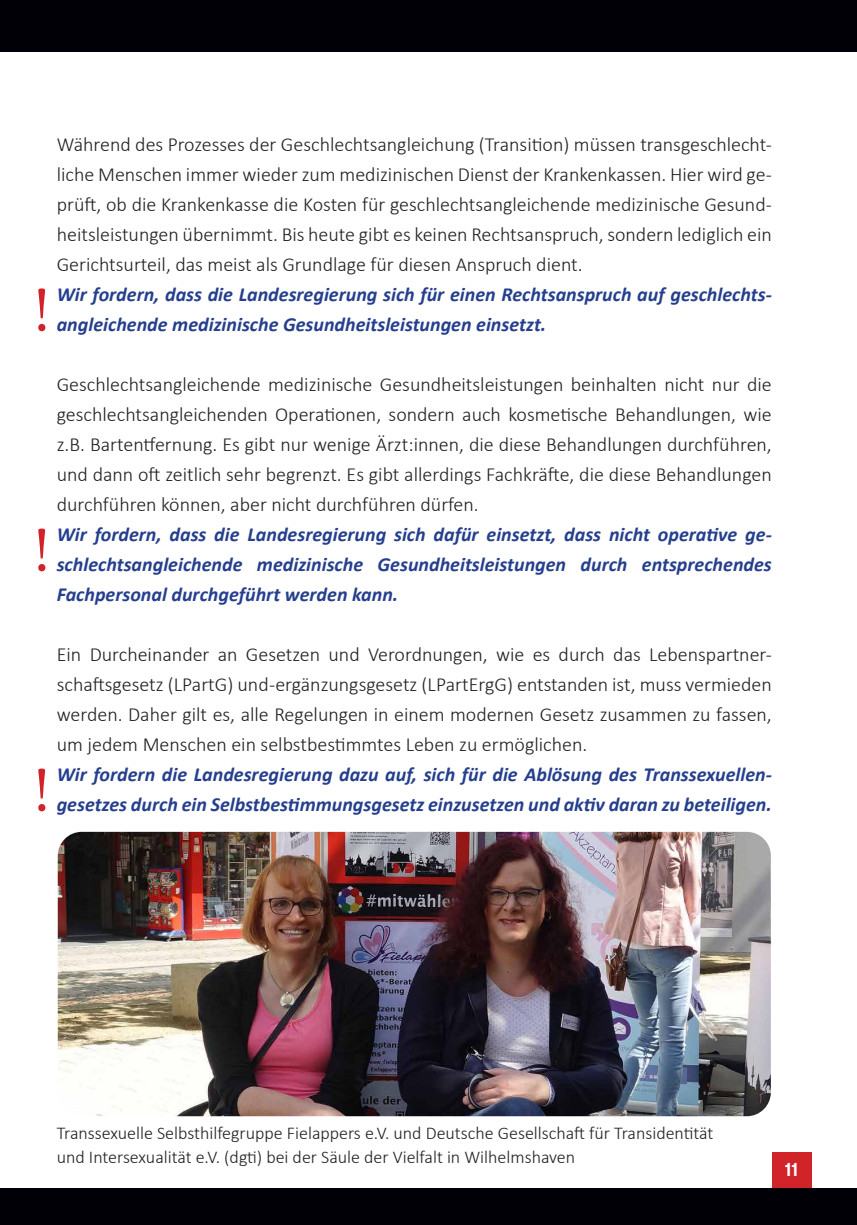
<style>
.page{position:relative;width:857px;height:1225px;background:#fff}
.page>*{position:absolute;margin:0;border:0;box-sizing:border-box;transform-origin:0 0}
.t1{font:300 20px/30px "Calibri";color:#231f20;text-align:justify}
.t2{font:italic 700 20px/30px "Calibri";color:#253f8e}
.t3{font:20px "Helvetica Medium Condensed Plain";color:#fff}
.t4{font:300 18px/24px "Calibri";color:#231f20}
</style>
<div class="page">
<img style="left:58px;top:832px;width:712px;height:284px">
<div style="left:0;top:0;width:856px;height:51px;background:#000006"></div>
<div style="left:771px;top:1152px;width:40px;height:46px;background:#d1232a"></div>
<svg style="left:38px;top:288px;width:7px;height:43px"></svg>
<svg style="left:38px;top:528px;width:7px;height:43px"></svg>
<svg style="left:38px;top:768px;width:7px;height:43px"></svg>
<div style="left:0;top:1188px;width:856px;height:37px;background:#000006"></div>
<p class="t1" style="left:57px;top:129px;width:716px">Während des Prozesses der Geschlechtsangleichung (Transition) müssen transgeschlecht&shy;liche Menschen immer wieder zum medizinischen Dienst der Krankenkassen. Hier wird ge&shy;prüft, ob die Krankenkasse die Kosten für geschlechtsangleichende medizinische Gesund&shy;heitsleistungen übernimmt. Bis heute gibt es keinen Rechtsanspruch, sondern lediglich ein Gerichtsurteil, das meist als Grundlage für diesen Anspruch dient.</p>
<p class="t2" style="left:57px;top:279px;width:716px">Wir fordern, dass die Landesregierung sich für einen Rechtsanspruch auf geschlechts&shy;angleichende medizinische Gesundheitsleistungen einsetzt.</p>
<p class="t1" style="left:57px;top:369px;width:716px">Geschlechtsangleichende medizinische Gesundheitsleistungen beinhalten nicht nur die geschlechtsangleichenden Operationen, sondern auch kosmetische Behandlungen, wie z.B. Bartentfernung. Es gibt nur wenige Ärzt:innen, die diese Behandlungen durchführen, und dann oft zeitlich sehr begrenzt. Es gibt allerdings Fachkräfte, die diese Behandlungen durchführen können, aber nicht durchführen dürfen.</p>
<p class="t2" style="left:57px;top:519px;width:716px;text-align:justify">Wir fordern, dass die Landesregierung sich dafür einsetzt, dass nicht operative ge&shy;schlechtsangleichende medizinische Gesundheitsleistungen durch entsprechendes Fachpersonal durchgeführt werden kann.</p>
<p class="t1" style="left:57px;top:639px;width:716px">Ein Durcheinander an Gesetzen und Verordnungen, wie es durch das Lebenspartner&shy;schaftsgesetz (LPartG) und -ergänzungsgesetz (LPartErgG) entstanden ist, muss vermieden werden. Daher gilt es, alle Regelungen in einem modernen Gesetz zusammen zu fassen, um jedem Menschen ein selbstbestimmtes Leben zu ermöglichen.</p>
<p class="t2" style="left:57px;top:759px;width:716px">Wir fordern die Landesregierung dazu auf, sich für die Ablösung des Transsexuellen&shy;gesetzes durch ein Selbstbestimmungsgesetz einzusetzen und aktiv daran zu beteiligen.</p>
<p class="t4" style="left:57px;top:1120px;width:657px">Transsexuelle Selbsthilfegruppe Fielappers e.V. und Deutsche Gesellschaft für Transidentität und Intersexualität e.V. (dgti) bei der Säule der Vielfalt in Wilhelmshaven</p>
<p class="t3" style="left:784px;top:1158px;width:15px">11</p>
</div>
